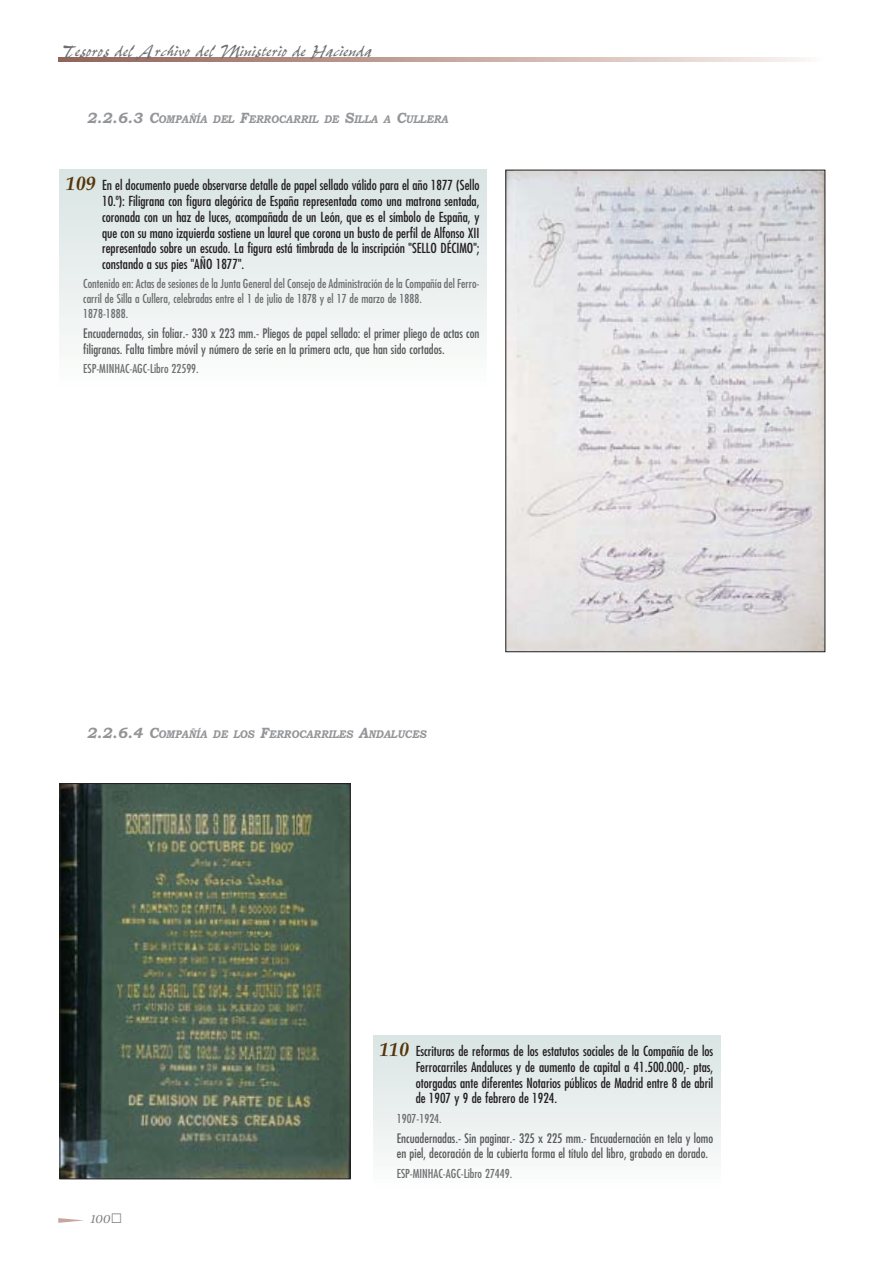
<style>
.page{position:relative;width:893px;height:1263px;background:#fff}
.page>*{position:absolute;margin:0;border:0;box-sizing:border-box;transform-origin:0 0}
.t1{font:italic 19.65px "Pepita";color:#6c6e70;scale:.92 1}
.t2{font:condensed 13.5px/15.8px "Futura";color:#231f20;text-align:justify}
.t3{font:condensed 12.75px/15.8px "Futura";color:#58595b}
.t4{font:italic 12.75px "Georgia";color:#808285;scale:.95 1}
.t5{font:condensed 12px/15px "Futura";color:#6c6e70}
.t6{font:italic 700 11.25px "Bookman Old Style";color:#939598;scale:.9 1}
.s1{font-size:15px}
.s2{font-family:"Book Antiqua";font-weight:700;font-style:italic;font-stretch:normal;font-size:19.5px;color:#573408}
</style>
<div class="page">
<div style="left:60px;top:169px;width:426px;height:219px;background:linear-gradient(to bottom,#d8e4e2,#fcfdfc)"></div>
<div style="left:373px;top:1035px;width:347px;height:153px;background:linear-gradient(to bottom,#d9e4e3,#fcfcfc)"></div>
<svg style="left:58px;top:58px;width:747px;height:3px;background:#c4a79f"></svg>
<img style="left:507px;top:172px;width:316px;height:478px">
<img style="left:62px;top:785px;width:286px;height:392px">
<div style="left:60px;top:783px;width:290px;height:396px;border:1px solid #231f20"></div>
<svg style="left:58px;top:1218px;width:26px;height:5px"></svg>
<h1 class="t1" style="left:61px;top:38px;width:343px">Tesoros del A rchivo del Ministerio de Hacienda</h1>
<h6 class="t6" style="left:87px;top:115px;width:403px"><span class="s1">2.2.6.3 C</span>OMPAÑÍA DEL <span class="s1">F</span>ERROCARRIL DE <span class="s1">S</span>ILLA A <span class="s1">C</span>ULLERA</h6>
<p class="t2" style="left:102px;top:179px;width:379px;text-indent:-36px"><span class="s2">109</span> En el documento puede observarse detalle de papel sellado válido para el año 1877 (Sello 10.º): Filigrana con figura alegórica de España representada como una matrona sentada, coronada con un haz de luces, acompañada de un León, que es el símbolo de España, y que con su mano izquierda sostiene un laurel que corona un busto de perfil de Alfonso XII representado sobre un escudo. La figura está timbrada de la inscripción "SELLO DÉCIMO"; constando a sus pies "AÑO 1877".</p>
<p class="t5" style="left:83px;top:277px;width:397px">Contenido en: Actas de sesiones de la Junta General del Consejo de Administración de la Compañía del Ferro&shy;carril de Silla a Cullera, celebradas entre el 1 de julio de 1878 y el 17 de marzo de 1888.<br>1878-1888.</p>
<p class="t3" style="left:83px;top:327px;width:397px">Encuadernadas, sin foliar.- 330 x 223 mm.- Pliegos de papel sellado: el primer pliego de actas con filigranas. Falta timbre móvil y número de serie en la primera acta, que han sido cortados.</p>
<p class="t5" style="left:83px;top:362px;width:117px">ESP-MINHAC-AGC-Libro 22599.</p>
<p class="t6" style="left:87px;top:730px;width:379px"><span class="s1">2.2.6.4 C</span>OMPAÑÍA DE LOS <span class="s1">F</span>ERROCARRILES <span class="s1">A</span>NDALUCES</p>
<p class="t4" style="left:90px;top:1214px;width:23px">100</p>
<p class="t2" style="left:415px;top:1044px;width:299px;text-indent:-36px"><span class="s2">110</span> Escrituras de reformas de los estatutos sociales de la Compañía de los Ferrocarriles Andaluces y de aumento de capital a 41.500.000,- ptas, otorgadas ante diferentes Notarios públicos de Madrid entre 8 de abril de 1907 y 9 de febrero de 1924.</p>
<p class="t5" style="left:397px;top:1112px;width:46px">1907-1924.</p>
<p class="t3" style="left:397px;top:1131px;width:318px">Encuadernadas.- Sin paginar.- 325 x 225 mm.- Encuadernación en tela y lomo en piel, decoración de la cubierta forma el título del libro, grabado en dorado.</p>
<p class="t5" style="left:397px;top:1167px;width:117px">ESP-MINHAC-AGC-Libro 27449.</p>
</div>
